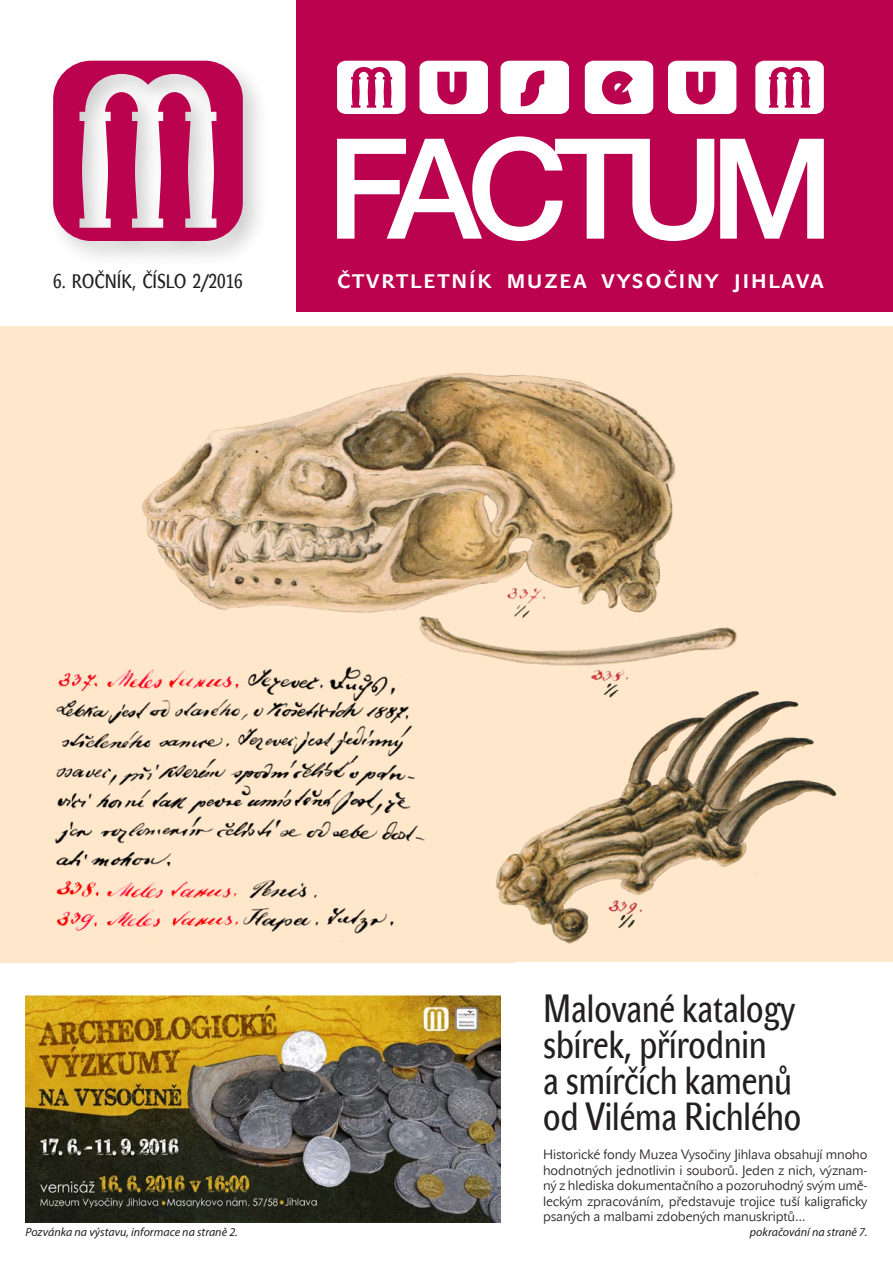
<style>
.page{position:relative;width:893px;height:1263px;background:#fff}
.page>*{position:absolute;margin:0;border:0;box-sizing:border-box;transform-origin:0 0}
.t1{font:39px "John Sans Cond Text CE";color:#231f20}
.t2{font:700 19.5px "John Sans Text CE";letter-spacing:.1em;color:#fff}
.t3{font:19.5px "John Sans Cond Text SCCE";color:#231f20}
.blok{font:13.5px/15.5px "John Sans Lite CE";letter-spacing:-.01em;color:#231f20;text-align:justify}
.popiska{font:italic 12px "Myriad Pro";color:#231f20}
</style>
<div class="page">
<div style="left:0;top:326px;width:893px;height:637px;background:#fee7cb"></div>
<div style="left:296px;top:0;width:597px;height:312px;background:#ba024e"></div>
<div style="left:45px;top:53px;width:225px;height:215px;background:#231f20;opacity:.21"></div>
<svg style="left:53px;top:61px;width:190px;height:180px"></svg>
<svg style="left:337px;top:61px;width:487px;height:180px"></svg>
<img style="left:26px;top:996px;width:475px;height:226px">
<img style="left:142px;top:373px;width:595px;height:298px">
<img style="left:496px;top:671px;width:341px;height:273px">
<img style="left:54px;top:666px;width:374px;height:276px">
<p class="t3" style="left:53px;top:270px;width:191px">6. ROČNÍK, ČÍSLO 2/2016</p>
<p class="t2" style="left:337px;top:270px;width:488px">ČTVRTLETNÍK MUZEA VYSOČINY JIHLAVA</p>
<h1 class="t1" style="left:543px;top:986px;width:254px">Malované katalogy</h1>
<h1 class="t1" style="left:543px;top:1022px;width:225px">sbírek, přírodnin</h1>
<h1 class="t1" style="left:543px;top:1058px;width:251px">a smírčích kamenů</h1>
<h1 class="t1" style="left:543px;top:1094px;width:260px">od Viléma Richlého</h1>
<p class="blok" style="left:543px;top:1147px;width:326px">Historické fondy Muzea Vysočiny Jihlava obsahují mnoho hodnotných jednotlivin i souborů. Jeden z nich, význam&shy;ný z hlediska dokumentačního a pozoruhodný svým umě&shy;leckým zpracováním, představuje trojice tuší kaligraficky psaných a malbami zdobených manuskriptů…</p>
<p class="popiska" style="left:26px;top:1224px;width:214px">Pozvánka na výstavu, informace na straně 2.</p>
<p class="popiska" style="left:750px;top:1224px;width:119px">pokračování na straně 7.</p>
</div>
